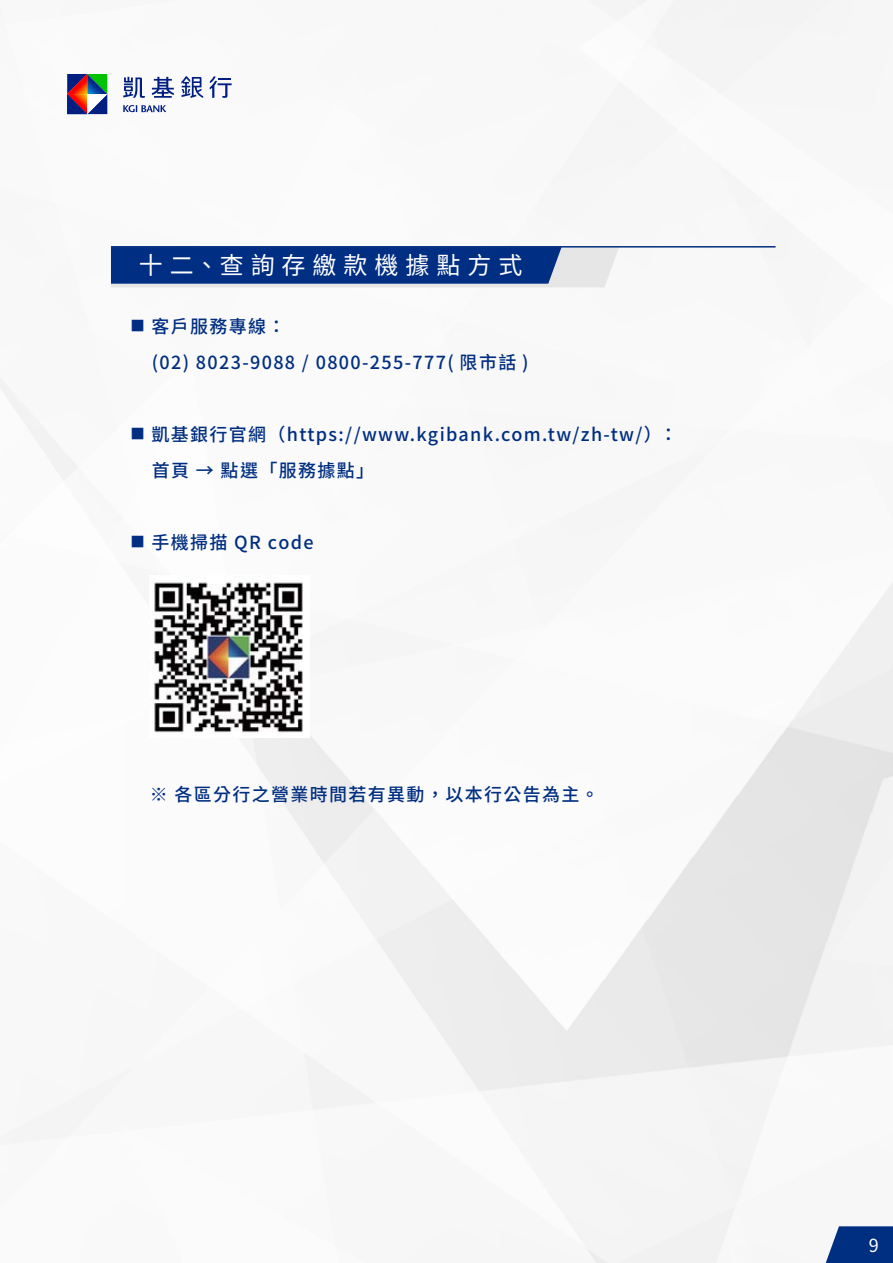
<style>
.page{position:relative;width:893px;height:1263px;background:#fff}
.page>*{position:absolute;margin:0;border:0;box-sizing:border-box;transform-origin:0 0}
.t1{font:24px "Source Han Sans TW";letter-spacing:.29em;color:#fff}
.t2{font:500 18px/36px "Source Han Sans TW";letter-spacing:.075em;color:#002e80}
.t3{font:18px "Source Han Sans TW";color:#fff}
.s1{font-size:14.4px}
</style>
<div class="page">
<svg style="left:67px;top:74px;width:40px;height:40px;background:#635966"></svg>
<svg style="left:123px;top:77px;width:22px;height:21px"></svg>
<svg style="left:152px;top:77px;width:22px;height:21px"></svg>
<svg style="left:181px;top:76px;width:22px;height:22px"></svg>
<svg style="left:123px;top:105px;width:43px;height:7px"></svg>
<svg style="left:210px;top:76px;width:22px;height:22px"></svg>
<svg style="left:826px;top:1226px;width:67px;height:37px;background:#19428c"></svg>
<svg style="left:111px;top:248px;width:508px;height:39px;background:#2d5296"></svg>
<hr style="left:111px;top:246px;width:665px;height:2px;background:#002e80">
<img style="left:149px;top:576px;width:154px;height:158px">
<h1 class="t1" style="left:139px;top:251px;width:385px">十二、查詢存繳款機據點方式</h1>
<p class="t2" style="left:152px;top:308px;width:378px;text-indent:-21px"><span class="s1">■</span> 客戶服務專線：<br>(02) 8023-9088 / 0800-255-777( 限市話 )</p>
<p class="t2" style="left:152px;top:416px;width:527px;text-indent:-21px"><span class="s1">■</span> 凱基銀行官網（https://www.kgibank.com.tw/zh-tw/）：首頁 → 點選「服務據點」</p>
<p class="t2" style="left:131px;top:524px;width:185px"><span class="s1">■</span> 手機掃描 QR code</p>
<p class="t2" style="left:150px;top:777px;width:451px">※ 各區分行之營業時間若有異動，以本行公告為主。</p>
<p class="t3" style="left:869px;top:1235px;width:11px">9</p>
</div>
